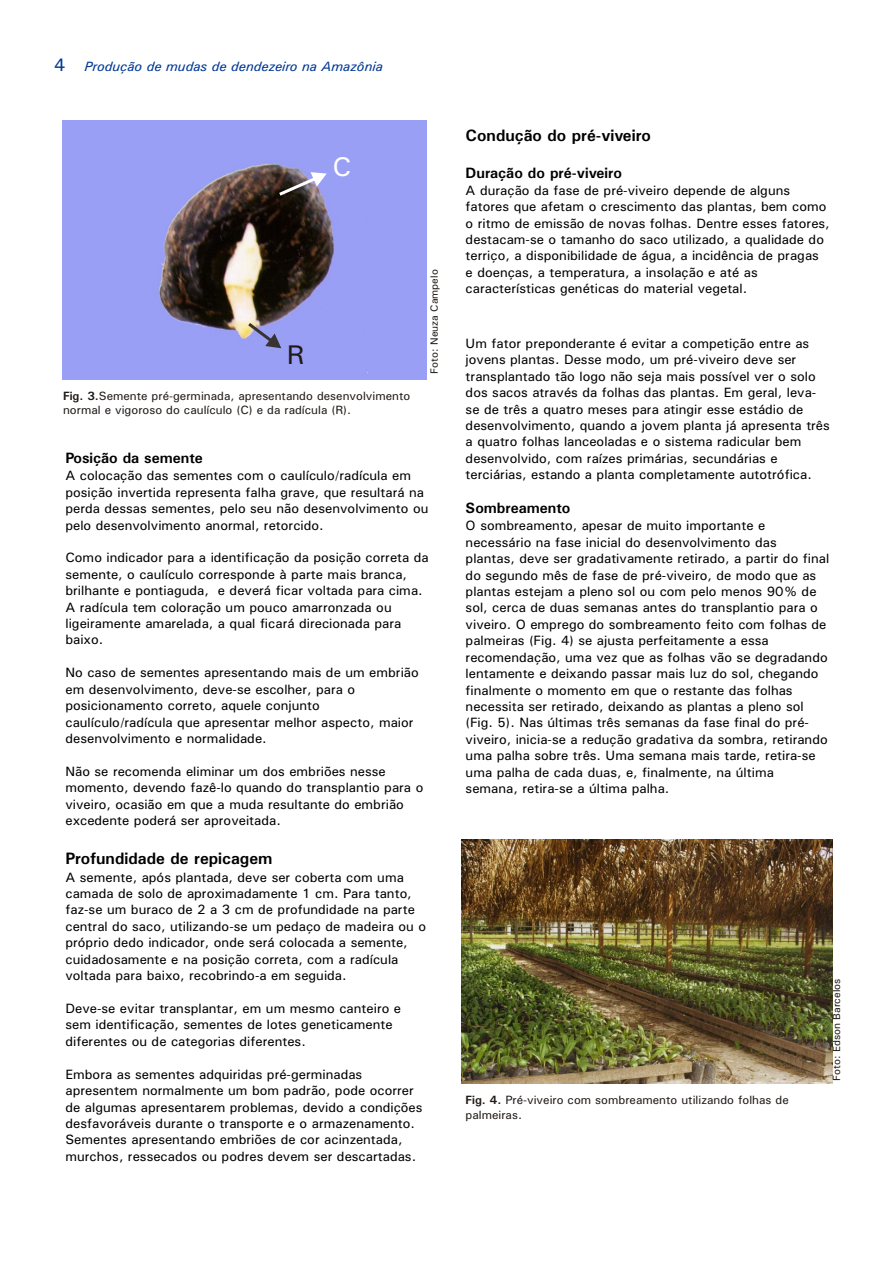
<style>
.page{position:relative;width:894px;height:1263px;background:#fff}
.page>*{position:absolute;margin:0;border:0;box-sizing:border-box;transform-origin:0 0}
.t1{font:27px "Univers";color:#fff}
.t2{font:27px "Univers";color:#1f1a17}
.t3{font:700 16.5px "Univers";color:#000}
.t4{font:700 15px "Univers";color:#000}
.t5{font:13.5px/16.4px "Univers";color:#000}
.t6{font:italic 13.5px "Univers";color:#003894}
.t7{font:12px/14.9px "Univers";color:#1f1a17}
.t8{font:10.5px "Univers";color:#1f1a17}
.s1{font-style:normal;font-size:18px}
.s2{font-weight:700}
</style>
<div class="page">
<img style="left:462px;top:840px;width:370px;height:243px">
<img style="left:62px;top:121px;width:364px;height:259px">
<svg style="left:248px;top:323px;width:33px;height:25px"></svg>
<svg style="left:279px;top:172px;width:48px;height:24px"></svg>
<p class="t6" style="left:54px;top:61px;width:330px"><span class="s1">4</span> Produção de mudas de dendezeiro na Amazônia</p>
<h1 class="t1" style="left:332px;top:158px;width:20px">C</h1>
<h1 class="t2" style="left:287px;top:345px;width:19px">R</h1>
<p class="t7" style="left:63px;top:389px;width:349px"><span class="s2">Fig. 3.</span>Semente pré-germinada, apresentando desenvolvimento normal e vigoroso do caulículo (C) e da radícula (R).</p>
<p class="t8" style="left:430px;top:374px;width:106px;rotate:-90deg">Foto: Neuza Campelo</p>
<p class="t4" style="left:65px;top:453px;width:139px">Posição da semente</p>
<p class="t5" style="left:65px;top:469px;width:365px">A colocação das sementes com o caulículo/radícula em posição invertida representa falha grave, que resultará na perda dessas sementes, pelo seu não desenvolvimento ou pelo desenvolvimento anormal, retorcido.</p>
<p class="t5" style="left:65px;top:551px;width:365px">Como indicador para a identificação da posição correta da semente, o caulículo corresponde à parte mais branca, brilhante e pontiaguda, e deverá ficar voltada para cima.<br>A radícula tem coloração um pouco amarronzada ou ligeiramente amarelada, a qual ficará direcionada para baixo.</p>
<p class="t5" style="left:65px;top:666px;width:355px">No caso de sementes apresentando mais de um embrião em desenvolvimento, deve-se escolher, para o posicionamento correto, aquele conjunto caulículo/radícula que apresentar melhor aspecto, maior desenvolvimento e normalidade.</p>
<p class="t5" style="left:65px;top:764px;width:359px">Não se recomenda eliminar um dos embriões nesse momento, devendo fazê-lo quando do transplantio para o viveiro, ocasião em que a muda resultante do embrião excedente poderá ser aproveitada.</p>
<p class="t3" style="left:65px;top:853px;width:209px">Profundidade de repicagem</p>
<p class="t5" style="left:65px;top:870px;width:362px">A semente, após plantada, deve ser coberta com uma camada de solo de aproximadamente 1 cm. Para tanto, faz-se um buraco de 2 a 3 cm de profundidade na parte central do saco, utilizando-se um pedaço de madeira ou o próprio dedo indicador, onde será colocada a semente, cuidadosamente e na posição correta, com a radícula voltada para baixo, recobrindo-a em seguida.</p>
<p class="t5" style="left:65px;top:1001px;width:337px">Deve-se evitar transplantar, em um mesmo canteiro e sem identificação, sementes de lotes geneticamente diferentes ou de categorias diferentes.</p>
<p class="t5" style="left:65px;top:1067px;width:359px">Embora as sementes adquiridas pré-germinadas apresentem normalmente um bom padrão, pode ocorrer de algumas apresentarem problemas, devido a condições desfavoráveis durante o transporte e o armazenamento.<br>Sementes apresentando embriões de cor acinzentada, murchos, ressecados ou podres devem ser descartadas.</p>
<p class="t3" style="left:466px;top:129px;width:187px">Condução do pré-viveiro</p>
<p class="t4" style="left:466px;top:167px;width:158px">Duração do pré-viveiro</p>
<p class="t5" style="left:466px;top:183px;width:366px">A duração da fase de pré-viveiro depende de alguns fatores que afetam o crescimento das plantas, bem como o ritmo de emissão de novas folhas. Dentre esses fatores, destacam-se o tamanho do saco utilizado, a qualidade do terriço, a disponibilidade de água, a incidência de pragas<br>e doenças, a temperatura, a insolação e até as características genéticas do material vegetal.</p>
<p class="t5" style="left:466px;top:336px;width:366px">Um fator preponderante é evitar a competição entre as jovens plantas. Desse modo, um pré-viveiro deve ser transplantado tão logo não seja mais possível ver o solo dos sacos através da folhas das plantas. Em geral, leva&shy;se de três a quatro meses para atingir esse estádio de desenvolvimento, quando a jovem planta já apresenta três a quatro folhas lanceoladas e o sistema radicular bem desenvolvido, com raízes primárias, secundárias e terciárias, estando a planta completamente autotrófica.</p>
<p class="t4" style="left:466px;top:503px;width:106px">Sombreamento</p>
<p class="t5" style="left:466px;top:519px;width:365px">O sombreamento, apesar de muito importante e necessário na fase inicial do desenvolvimento das plantas, deve ser gradativamente retirado, a partir do final do segundo mês de fase de pré-viveiro, de modo que as plantas estejam a pleno sol ou com pelo menos 90% de sol, cerca de duas semanas antes do transplantio para o viveiro. O emprego do sombreamento feito com folhas de palmeiras (Fig. 4) se ajusta perfeitamente a essa recomendação, uma vez que as folhas vão se degradando lentamente e deixando passar mais luz do sol, chegando finalmente o momento em que o restante das folhas necessita ser retirado, deixando as plantas a pleno sol (Fig. 5). Nas últimas três semanas da fase final do pré&shy;viveiro, inicia-se a redução gradativa da sombra, retirando uma palha sobre três. Uma semana mais tarde, retira-se uma palha de cada duas, e, finalmente, na última semana, retira-se a última palha.</p>
<p class="t7" style="left:466px;top:1094px;width:325px"><span class="s2">Fig. 4.</span> Pré-viveiro com sombreamento utilizando folhas de palmeiras.</p>
<p class="t8" style="left:833px;top:1081px;width:104px;rotate:-90deg">Foto: Edson Barcelos</p>
</div>
